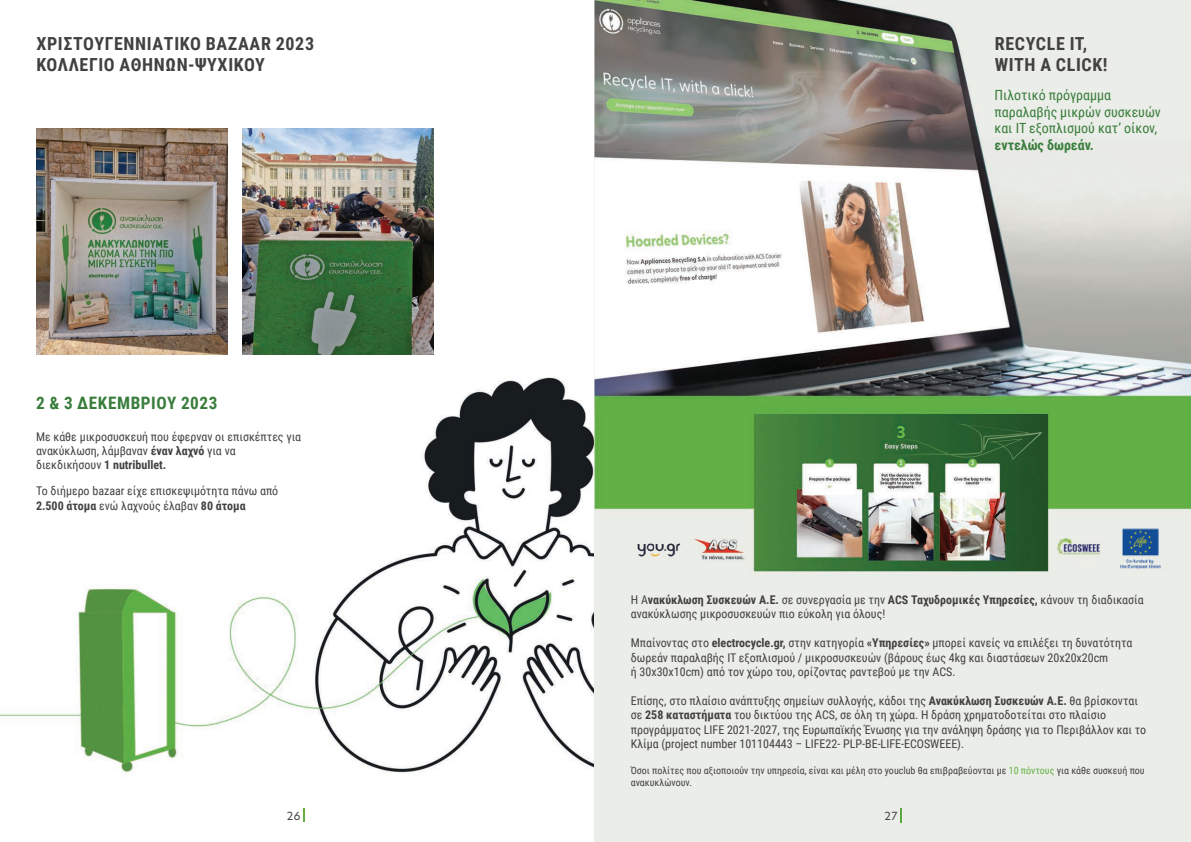
<style>
.page{position:relative;width:1191px;height:842px;background:#fff}
.page>*{position:absolute;margin:0;border:0;box-sizing:border-box;transform-origin:0 0}
.t1{font:700 18px/21.6px "Roboto Condensed";letter-spacing:.035em;color:#424142}
.t2{font:700 17.2px "Roboto Condensed";letter-spacing:.035em;color:#397d3c}
.t3{font:14px/16.8px "Roboto Condensed";color:#397d3c}
.t4{font:700 14px "Roboto Condensed";color:#397d3c}
.t5{font:12px/14.4px "Roboto Condensed";color:#424142}
.t6{font:11px "Hero New";color:#424142}
.t7{font:10px/12px "Roboto Condensed";color:#424142}
.s1{font-weight:700}
.s2{color:#63b045}
</style>
<div class="page">
<img style="left:0;top:209px;width:594px;height:567px">
<img style="left:594px;top:0;width:597px;height:842px">
<img style="left:36px;top:129px;width:191px;height:226px">
<img style="left:631px;top:531px;width:56px;height:36px">
<img style="left:1049px;top:531px;width:57px;height:36px">
<img style="left:692px;top:531px;width:57px;height:34px">
<img style="left:1111px;top:525px;width:56px;height:45px">
<img style="left:242px;top:129px;width:192px;height:226px">
<svg style="left:303px;top:808px;width:1px;height:14px"></svg>
<svg style="left:900px;top:808px;width:2px;height:14px"></svg>
<h1 class="t1" style="left:36px;top:32px;width:279px">ΧΡΙΣΤΟΥΓΕΝΝΙΑΤΙΚΟ BAZAAR 2023<br>ΚΟΛΛΕΓΙΟ ΑΘΗΝΩΝ-ΨΥΧΙΚΟΥ</h1>
<h2 class="t2" style="left:36px;top:391px;width:183px">2 &amp; 3 ∆ΕΚΕΜΒΡΙΟΥ 2023</h2>
<p class="t5" style="left:36px;top:429px;width:267px">Με κάθε μικροσυσκευή που έφερναν οι επισκέπτες για ανακύκλωση, λάμβαναν <span class="s1">έναν λαχνό</span> για να διεκδικήσουν <span class="s1">1 nutribullet.</span></p>
<p class="t5" style="left:36px;top:483px;width:244px">Το διήμερο bazaar είχε επισκεψιμότητα πάνω από<br><span class="s1">2.500 άτομα</span> ενώ λαχνούς έλαβαν <span class="s1">80 άτομα</span></p>
<h1 class="t1" style="left:994px;top:32px;width:114px">RECYCLE IT,<br>WITH A CLICK!</h1>
<p class="t3" style="left:994px;top:86px;width:168px">Πιλοτικό πρόγραμμα παραλαβής μικρών συσκευών και IT εξοπλισμού κατ’ οίκον,</p>
<p class="t4" style="left:994px;top:135px;width:101px">εντελώς δωρεάν.</p>
<p class="t5" style="left:631px;top:592px;width:514px">H Α<span class="s1">νακύκλωση Συσκευών Α.Ε.</span> σε συνεργασία με την <span class="s1">ACS Ταχυδρομικές Υπηρεσίες,</span> κάνουν τη διαδικασία ανακύκλωσης μικροσυσκευών πιο εύκολη για όλους!</p>
<p class="t5" style="left:631px;top:635px;width:503px">Μπαίνοντας στο <span class="s1">electrocycle.gr,</span> στην κατηγορία <span class="s1">«Υπηρεσίες»</span> μπορεί κανείς να επιλέξει τη δυνατότητα δωρεάν παραλαβής IT εξοπλισμού / μικροσυσκευών (βάρους έως 4kg και διαστάσεων 20x20x20cm<br>ή 30x30x10cm) από τον χώρο του, ορίζοντας ραντεβού με την ACS.</p>
<p class="t5" style="left:631px;top:693px;width:517px">Επίσης, στο πλαίσιο ανάπτυξης σημείων συλλογής, κάδοι της <span class="s1">Ανακύκλωση Συσκευών Α.Ε.</span> θα βρίσκονται σε <span class="s1">258 καταστήματα</span> του δικτύου της ACS, σε όλη τη χώρα. Η δράση χρηματοδοτείται στο πλαίσιο προγράμματος LIFE 2021-2027, της Ευρωπαϊκής Ένωσης για την ανάληψη δράσης για το Περιβάλλον και το Κλίμα (project number 101104443 – LIFE22- PLP-BE-LIFE-ECOSWEEE).</p>
<p class="t7" style="left:631px;top:764px;width:515px">Όσοι πολίτες που αξιοποιούν την υπηρεσία, είναι και μέλη στο youclub θα επιβραβεύονται με <span class="s2">10 πόντους</span> για κάθε συσκευή που ανακυκλώνουν.</p>
<p class="t6" style="left:287px;top:808px;width:15px">26</p>
<p class="t6" style="left:884px;top:808px;width:14px">27</p>
</div>
